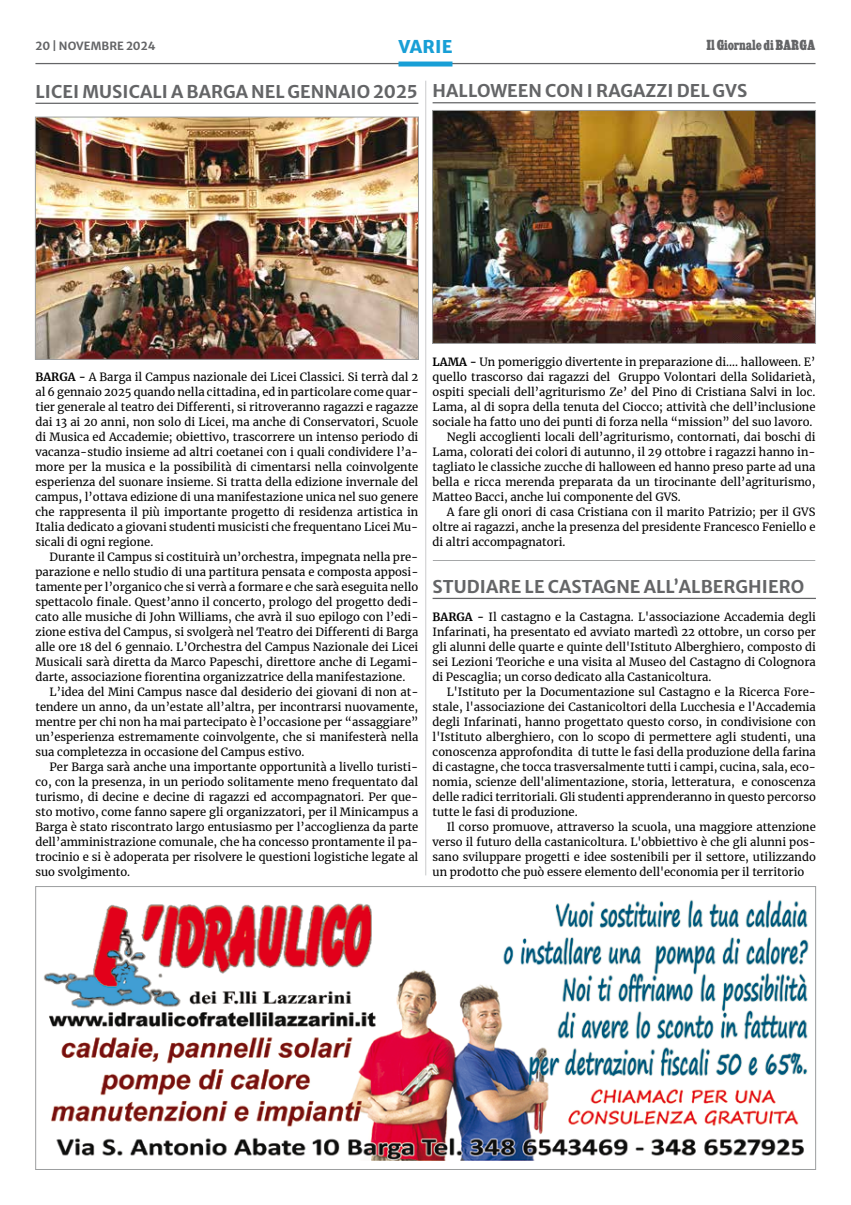
<style>
.page{position:relative;width:851px;height:1205px;background:#fff}
.page>*{position:absolute;margin:0;border:0;box-sizing:border-box;transform-origin:0 0}
.t1{font:700 17.5px "Merriweather Sans";letter-spacing:.005em;color:#646567}
.t2{font:17.5px "Merriweather Sans";letter-spacing:.005em;color:#189fd6}
.t3{font:11.25px/15px "Merriweather";color:#000;text-align:justify}
.t4{font:11.25px "Cairo";color:#646567}
.t5{font:700 11.25px "Merriweather Sans";color:#646567}
.s1{font-weight:700}
</style>
<div class="page">
<hr style="left:35px;top:63px;width:780px;height:1px;background:#646567">
<div style="left:398px;top:62px;width:54px;height:5px;background:#189fd6"></div>
<img style="left:43px;top:900px;width:766px;height:261px">
<hr style="left:35px;top:103px;width:383px;height:1px;background:#646567">
<hr style="left:432px;top:102px;width:383px;height:1px;background:#646567">
<hr style="left:432px;top:598px;width:383px;height:1px;background:#646567">
<img style="left:434px;top:112px;width:379px;height:230px">
<div style="left:432px;top:110px;width:383px;height:234px;border:1px solid #9c9e9f"></div>
<img style="left:37px;top:119px;width:379px;height:239px">
<div style="left:35px;top:117px;width:383px;height:243px;border:1px solid #9c9e9f"></div>
<hr style="left:432px;top:559px;width:385px;height:2px;background:#003882;opacity:.5">
<hr style="left:425px;top:79px;width:2px;height:797px;background:#003882;opacity:.5">
<p class="t5" style="left:35px;top:37px;width:121px">20 | NOVEMBRE 2024</p>
<h1 class="t2" style="left:398px;top:31px;width:55px">VARIE</h1>
<p class="t4" style="left:706px;top:40px;width:110px">Il Giornale di BARGA</p>
<h1 class="t1" style="left:35px;top:76px;width:383px">LICEI MUSICALI A BARGA NEL GENNAIO 2025</h1>
<h1 class="t1" style="left:432px;top:75px;width:316px">HALLOWEEN CON I RAGAZZI DEL GVS</h1>
<p class="t3" style="left:35px;top:369px;width:384px"><span class="s1">BARGA -</span> A Barga il Campus nazionale dei Licei Classici. Si terrà dal 2 al 6 gennaio 2025 quando nella cittadina, ed in particolare come quar&shy;tier generale al teatro dei Differenti, si ritroveranno ragazzi e ragazze dai 13 ai 20 anni, non solo di Licei, ma anche di Conservatori, Scuole di Musica ed Accademie; obiettivo, trascorrere un intenso periodo di vacanza-studio insieme ad altri coetanei con i quali condividere l’a&shy;more per la musica e la possibilità di cimentarsi nella coinvolgente esperienza del suonare insieme. Si tratta della edizione invernale del campus, l’ottava edizione di una manifestazione unica nel suo genere che rappresenta il più importante progetto di residenza artistica in Italia dedicato a giovani studenti musicisti che frequentano Licei Mu&shy;sicali di ogni regione.</p>
<p class="t3" style="left:35px;top:548px;width:384px;text-indent:14px">Durante il Campus si costituirà un’orchestra, impegnata nella pre&shy;parazione e nello studio di una partitura pensata e composta apposi&shy;tamente per l’organico che si verrà a formare e che sarà eseguita nello spettacolo finale. Quest’anno il concerto, prologo del progetto dedi&shy;cato alle musiche di John Williams, che avrà il suo epilogo con l’edi&shy;zione estiva del Campus, si svolgerà nel Teatro dei Differenti di Barga alle ore 18 del 6 gennaio. L’Orchestra del Campus Nazionale dei Licei Musicali sarà diretta da Marco Papeschi, direttore anche di Legami&shy;darte, associazione fiorentina organizzatrice della manifestazione.</p>
<p class="t3" style="left:35px;top:683px;width:384px;text-indent:14px">L’idea del Mini Campus nasce dal desiderio dei giovani di non at&shy;tendere un anno, da un’estate all’altra, per incontrarsi nuovamente, mentre per chi non ha mai partecipato è l’occasione per “assaggiare” un’esperienza estremamente coinvolgente, che si manifesterà nella sua completezza in occasione del Campus estivo.</p>
<p class="t3" style="left:35px;top:758px;width:384px;text-indent:14px">Per Barga sarà anche una importante opportunità a livello turisti&shy;co, con la presenza, in un periodo solitamente meno frequentato dal turismo, di decine e decine di ragazzi ed accompagnatori. Per que&shy;sto motivo, come fanno sapere gli organizzatori, per il Minicampus a Barga è stato riscontrato largo entusiasmo per l’accoglienza da parte dell’amministrazione comunale, che ha concesso prontamente il pa&shy;trocinio e si è adoperata per risolvere le questioni logistiche legate al suo svolgimento.</p>
<p class="t3" style="left:432px;top:354px;width:384px"><span class="s1">LAMA -</span> Un pomeriggio divertente in preparazione di…. halloween. E’</p>
<p class="t3" style="left:432px;top:369px;width:384px">quello trascorso dai ragazzi del Gruppo Volontari della Solidarietà,</p>
<p class="t3" style="left:432px;top:384px;width:384px">ospiti speciali dell’agriturismo Ze’ del Pino di Cristiana Salvi in loc.</p>
<p class="t3" style="left:432px;top:399px;width:384px">Lama, al di sopra della tenuta del Ciocco; attività che dell’inclusione</p>
<p class="t3" style="left:432px;top:414px;width:381px">sociale ha fatto uno dei punti di forza nella “mission” del suo lavoro.</p>
<p class="t3" style="left:446px;top:429px;width:370px">Negli accoglienti locali dell’agriturismo, contornati, dai boschi di</p>
<p class="t3" style="left:432px;top:444px;width:384px">Lama, colorati dei colori di autunno, il 29 ottobre i ragazzi hanno in-</p>
<p class="t3" style="left:432px;top:459px;width:384px">tagliato le classiche zucche di halloween ed hanno preso parte ad una</p>
<p class="t3" style="left:432px;top:473px;width:384px">bella e ricca merenda preparata da un tirocinante dell’agriturismo,</p>
<p class="t3" style="left:432px;top:488px;width:250px">Matteo Bacci, anche lui componente del GVS.</p>
<p class="t3" style="left:446px;top:503px;width:370px">A fare gli onori di casa Cristiana con il marito Patrizio; per il GVS</p>
<p class="t3" style="left:432px;top:518px;width:384px">oltre ai ragazzi, anche la presenza del presidente Francesco Feniello e</p>
<p class="t3" style="left:432px;top:533px;width:134px">di altri accompagnatori.</p>
<h1 class="t1" style="left:432px;top:571px;width:373px">STUDIARE LE CASTAGNE ALL’ALBERGHIERO</h1>
<p class="t3" style="left:432px;top:609px;width:385px"><span class="s1">BARGA -</span> Il castagno e la Castagna. L'associazione Accademia degli Infarinati, ha presentato ed avviato martedì 22 ottobre, un corso per gli alunni delle quarte e quinte dell'Istituto Alberghiero, composto di sei Lezioni Teoriche e una visita al Museo del Castagno di Colognora di Pescaglia; un corso dedicato alla Castanicoltura.</p>
<p class="t3" style="left:432px;top:684px;width:385px;text-indent:14px">L'Istituto per la Documentazione sul Castagno e la Ricerca Fore&shy;stale, l'associazione dei Castanicoltori della Lucchesia e l'Accademia degli Infarinati, hanno progettato questo corso, in condivisione con l'Istituto alberghiero, con lo scopo di permettere agli studenti, una conoscenza approfondita di tutte le fasi della produzione della farina di castagne, che tocca trasversalmente tutti i campi, cucina, sala, eco&shy;nomia, scienze dell'alimentazione, storia, letteratura, e conoscenza delle radici territoriali. Gli studenti apprenderanno in questo percorso tutte le fasi di produzione.</p>
<p class="t3" style="left:432px;top:818px;width:385px;text-indent:14px">Il corso promuove, attraverso la scuola, una maggiore attenzione verso il futuro della castanicoltura. L'obbiettivo è che gli alunni pos&shy;sano sviluppare progetti e idee sostenibili per il settore, utilizzando un prodotto che può essere elemento dell'economia per il territorio</p>
</div>
